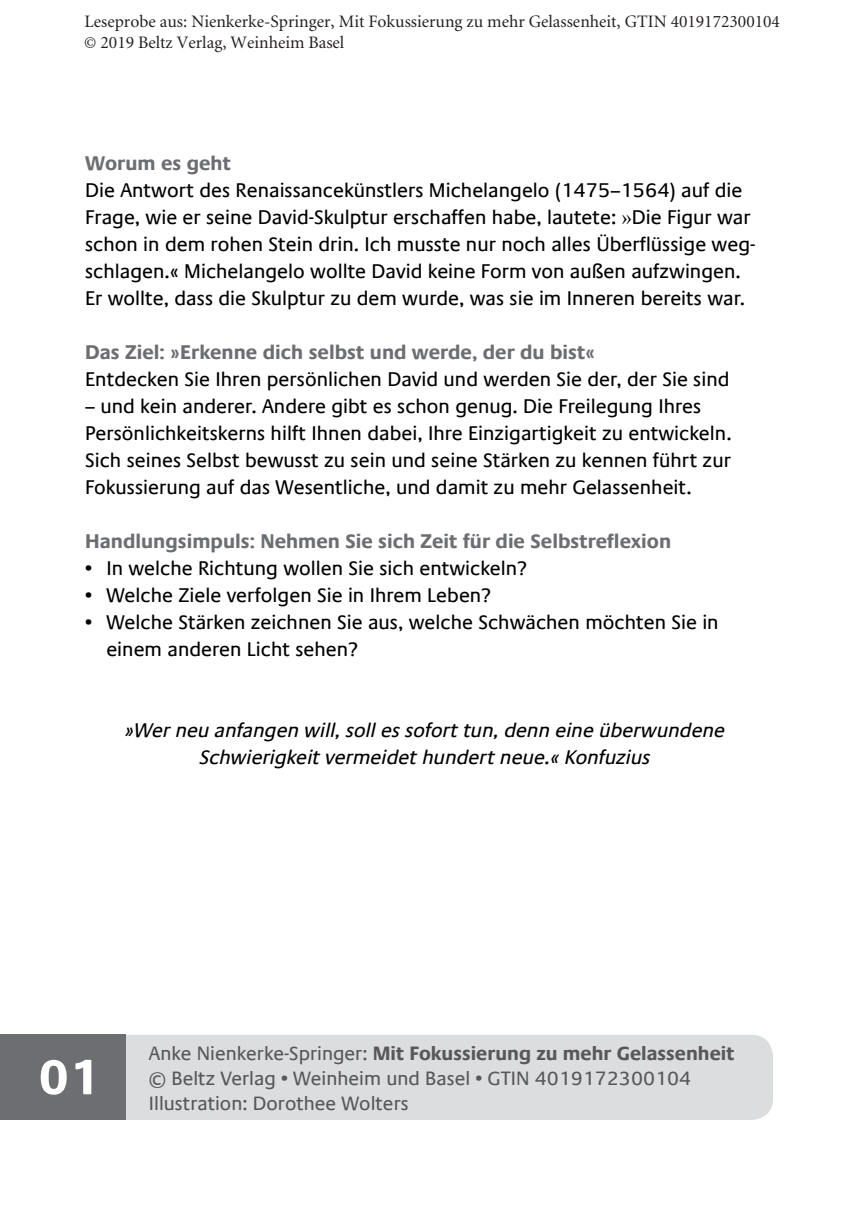
<style>
.page{position:relative;width:851px;height:1205px;background:#fff}
.page>*{position:absolute;margin:0;border:0;box-sizing:border-box;transform-origin:0 0}
.t1{font:700 50px "Praxis Com";color:#fff}
.t2{font:20px/27px "Praxis Com";color:#000}
.t3{font:700 20px "Praxis Com";color:#6d6e71}
.t4{font:italic 20px/27px "Praxis Com";color:#000;text-align:center}
.t5{font:19.5px/25px "Praxis Com";color:#58585b}
.t6{font:17.5px/21.2px "Minion";color:#231f20}
.s1{font-family:"Times New Roman"}
.s2{font-weight:700}
</style>
<div class="page">
<div style="left:92px;top:1035px;width:680px;height:85px;background:#dcddde;border-radius:21px"></div>
<div style="left:0;top:1035px;width:126px;height:85px;background:#6d6e71"></div>
<p class="t6" style="left:84px;top:11px;width:697px">Leseprobe aus: Nienkerke-Springer, Mit Fokussierung zu mehr Gelassenheit, GTIN 4019172300104 © 2019 Beltz Verlag, Weinheim Basel</p>
<p class="t3" style="left:85px;top:152px;width:148px">Worum es geht</p>
<p class="t2" style="left:85px;top:177px;width:671px">Die Antwort des Renaissancekünstlers Michelangelo (1475–1564) auf die Frage, wie er seine David-Skulptur erschaffen habe, lautete: <span class="s1">»</span>Die Figur war schon in dem rohen Stein drin. Ich musste nur noch alles Überflüssige weg&shy;schlagen.« Michelangelo wollte David keine Form von außen aufzwingen.<br>Er wollte, dass die Skulptur zu dem wurde, was sie im Inneren bereits war.</p>
<p class="t3" style="left:85px;top:341px;width:511px">Das Ziel: »Erkenne dich selbst und werde, der du bist«</p>
<p class="t2" style="left:85px;top:366px;width:646px">Entdecken Sie Ihren persönlichen David und werden Sie der, der Sie sind</p>
<p class="t2" style="left:85px;top:393px;width:648px">– und kein anderer. Andere gibt es schon genug. Die Freilegung Ihres Persönlichkeitskerns hilft Ihnen dabei, Ihre Einzigartigkeit zu entwickeln.<br>Sich seines Selbst bewusst zu sein und seine Stärken zu kennen führt zur Fokussierung auf das Wesentliche, und damit zu mehr Gelassenheit.</p>
<p class="t3" style="left:85px;top:530px;width:587px">Handlungsimpuls: Nehmen Sie sich Zeit für die Selbstreflexion</p>
<p class="t2" style="left:85px;top:555px;width:443px">• In welche Richtung wollen Sie sich entwickeln?</p>
<p class="t2" style="left:85px;top:582px;width:407px">• Welche Ziele verfolgen Sie in Ihrem Leben?</p>
<p class="t2" style="left:106px;top:609px;width:613px;text-indent:-21px">• Welche Stärken zeichnen Sie aus, welche Schwächen möchten Sie in einem anderen Licht sehen?</p>
<p class="t4" style="left:125px;top:717px;width:601px">»Wer neu anfangen will, soll es sofort tun, denn eine überwundene<br>Schwierigkeit vermeidet hundert neue.« Konfuzius</p>
<h1 class="t1" style="left:38px;top:1047px;width:63px">01</h1>
<p class="t5" style="left:149px;top:1040px;width:587px">Anke Nienkerke-Springer: <span class="s2">Mit Fokussierung zu mehr Gelassenheit </span>© Beltz Verlag • Weinheim und Basel • GTIN 4019172300104</p>
<p class="t5" style="left:149px;top:1090px;width:261px">Illustration: Dorothee Wolters</p>
</div>
